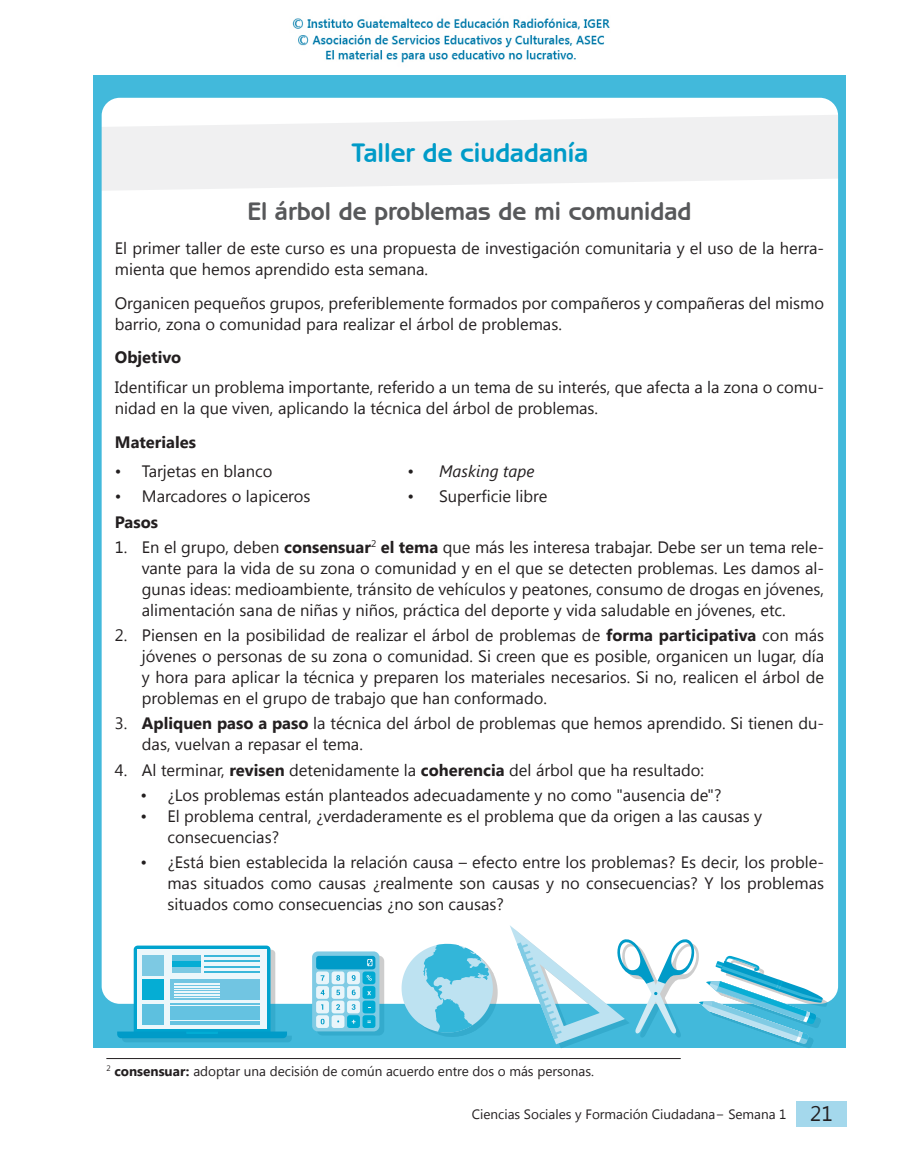
<style>
.page{position:relative;width:902px;height:1161px;background:#fff}
.page>*{position:absolute;margin:0;border:0;box-sizing:border-box;transform-origin:0 0}
.t1{font:700 27px "Benguiat Gothic IT Cby BT";color:#009bc8}
.t2{font:700 25.5px "Benguiat Gothic IT Cby BT";color:#57585a}
.t3{font:16.5px/21px "Segoe UI";color:#231f20}
.t4{font:700 16.5px "Segoe UI";color:#231f20}
.t5{font:italic 16.5px "Segoe UI";color:#231f20}
.t6{font:13.5px "Segoe UI";color:#231f20}
.s1{font-style:normal}
.s2{font-weight:700}
.s3{font-size:21px}
</style>
<div class="page">
<div style="left:94px;top:76px;width:752px;height:972px;background:#42b9db"></div>
<div style="left:102px;top:98px;width:736px;height:906px;background:#fff;border-radius:18px"></div>
<svg style="left:102px;top:115px;width:736px;height:76px;fill:#f0f0f1"></svg>
<svg style="left:317px;top:955px;width:67px;height:80px"></svg>
<div style="left:321px;top:960px;width:59px;height:13px;background:#abccd6;border-radius:3px"></div>
<div style="left:367px;top:975px;width:13px;height:13px;background:#abccd6;border-radius:3px"></div>
<div style="left:367px;top:990px;width:13px;height:13px;background:#abccd6;border-radius:3px"></div>
<div style="left:367px;top:1005px;width:13px;height:12px;background:#54b8d6;border-radius:3px"></div>
<div style="left:321px;top:1019px;width:13px;height:13px;background:#54b8d6;border-radius:3px"></div>
<div style="left:336px;top:1019px;width:13px;height:13px;background:#54b8d6;border-radius:3px"></div>
<div style="left:352px;top:1019px;width:13px;height:13px;background:#54b8d6;border-radius:3px"></div>
<svg style="left:367px;top:1019px;width:13px;height:13px"></svg>
<div style="left:312px;top:951px;width:67px;height:80px;background:#80cbe4;border-radius:6px"></div>
<div style="left:316px;top:956px;width:59px;height:13px;background:#009bc8;border-radius:3px"></div>
<div style="left:316px;top:971px;width:13px;height:13px;background:#e9f5fa;border-radius:3px"></div>
<div style="left:331px;top:971px;width:13px;height:13px;background:#e9f5fa;border-radius:3px"></div>
<div style="left:347px;top:971px;width:13px;height:13px;background:#e9f5fa;border-radius:3px"></div>
<div style="left:362px;top:971px;width:13px;height:13px;background:#00aad2;border-radius:3px"></div>
<div style="left:316px;top:986px;width:13px;height:13px;background:#e9f5fa;border-radius:3px"></div>
<div style="left:331px;top:986px;width:13px;height:13px;background:#e9f5fa;border-radius:3px"></div>
<div style="left:347px;top:986px;width:13px;height:13px;background:#e9f5fa;border-radius:3px"></div>
<div style="left:362px;top:986px;width:13px;height:13px;background:#00aad2;border-radius:3px"></div>
<div style="left:316px;top:1000px;width:13px;height:13px;background:#e9f5fa;border-radius:3px"></div>
<div style="left:331px;top:1000px;width:13px;height:13px;background:#e9f5fa;border-radius:3px"></div>
<div style="left:347px;top:1000px;width:13px;height:13px;background:#e9f5fa;border-radius:3px"></div>
<div style="left:362px;top:1000px;width:13px;height:13px;background:#00aad2;border-radius:3px"></div>
<div style="left:316px;top:1015px;width:13px;height:13px;background:#e9f5fa;border-radius:3px"></div>
<div style="left:331px;top:1015px;width:13px;height:13px;background:#e9f5fa;border-radius:3px"></div>
<div style="left:347px;top:1015px;width:13px;height:13px;background:#00aad2;border-radius:3px"></div>
<div style="left:362px;top:1015px;width:13px;height:13px;background:#00aad2;border-radius:3px"></div>
<svg style="left:366px;top:959px;width:10px;height:26px"></svg>
<svg style="left:367px;top:991px;width:9px;height:8px"></svg>
<svg style="left:336px;top:975px;width:9px;height:39px"></svg>
<svg style="left:351px;top:975px;width:9px;height:39px"></svg>
<svg style="left:320px;top:975px;width:9px;height:53px"></svg>
<svg style="left:352px;top:1020px;width:8px;height:8px"></svg>
<svg style="left:367px;top:1020px;width:4px;height:4px"></svg>
<svg style="left:401px;top:943px;width:96px;height:94px"></svg>
<svg style="left:509px;top:925px;width:318px;height:123px"></svg>
<div style="left:134px;top:945px;width:136px;height:92px;background:#00a3ce;border-radius:4px"></div>
<svg style="left:137px;top:949px;width:130px;height:80px;background:#cfecf5"></svg>
<svg style="left:117px;top:1031px;width:175px;height:11px"></svg>
<div style="left:171px;top:979px;width:89px;height:21px;background:#71c5e2"></div>
<hr style="left:204px;top:955px;width:56px;height:1px;background:#3bb7da">
<hr style="left:204px;top:960px;width:56px;height:2px;background:#3bb7da">
<hr style="left:204px;top:966px;width:56px;height:1px;background:#3bb7da">
<hr style="left:204px;top:971px;width:56px;height:1px;background:#3bb7da">
<div style="left:172px;top:968px;width:29px;height:5px;background:#7dc9e3"></div>
<div style="left:172px;top:961px;width:29px;height:5px;background:#05add4"></div>
<div style="left:172px;top:955px;width:29px;height:5px;background:#5dc0df"></div>
<div style="left:142px;top:1004px;width:22px;height:20px;background:#5dc0df"></div>
<div style="left:142px;top:979px;width:22px;height:21px;background:#05add4"></div>
<div style="left:142px;top:955px;width:22px;height:20px;background:#7dc9e3"></div>
<hr style="left:174px;top:982px;width:45px;height:1px;background:#ecf7fb">
<hr style="left:174px;top:984px;width:45px;height:1px;background:#ecf7fb">
<hr style="left:174px;top:986px;width:45px;height:1px;background:#ecf7fb">
<hr style="left:174px;top:987px;width:45px;height:1px;background:#ecf7fb">
<hr style="left:174px;top:989px;width:45px;height:1px;background:#ecf7fb">
<hr style="left:174px;top:990px;width:45px;height:1px;background:#ecf7fb">
<hr style="left:174px;top:992px;width:45px;height:1px;background:#ecf7fb">
<hr style="left:174px;top:994px;width:45px;height:1px;background:#ecf7fb">
<hr style="left:174px;top:995px;width:45px;height:1px;background:#ecf7fb">
<hr style="left:174px;top:997px;width:45px;height:1px;background:#ecf7fb">
<hr style="left:171px;top:1004px;width:89px;height:1px;background:#64c2e1">
<hr style="left:171px;top:1006px;width:89px;height:1px;background:#64c2e1">
<hr style="left:171px;top:1008px;width:89px;height:1px;background:#64c2e1">
<hr style="left:171px;top:1010px;width:89px;height:1px;background:#64c2e1">
<hr style="left:171px;top:1012px;width:89px;height:1px;background:#64c2e1">
<hr style="left:171px;top:1014px;width:89px;height:2px;background:#64c2e1">
<hr style="left:171px;top:1016px;width:89px;height:2px;background:#64c2e1">
<hr style="left:171px;top:1019px;width:89px;height:1px;background:#64c2e1">
<hr style="left:171px;top:1021px;width:89px;height:1px;background:#64c2e1">
<hr style="left:171px;top:1023px;width:89px;height:1px;background:#64c2e1">
<div style="left:796px;top:1101px;width:50px;height:25px;background:#a4d8ec"></div>
<hr style="left:106px;top:1058px;width:574px;height:1px;background:#231f20">
<img style="left:292px;top:18px;width:318px;height:45px">
<h1 class="t1" style="left:352px;top:136px;width:238px">Taller de ciudadanía</h1>
<h2 class="t2" style="left:247px;top:195px;width:445px">El árbol de problemas de mi comunidad</h2>
<p class="t3" style="left:115px;top:237px;width:710px">El primer taller de este curso es una propuesta de investigación comunitaria y el uso de la herra&shy;mienta que hemos aprendido esta semana.</p>
<p class="t3" style="left:115px;top:291px;width:710px">Organicen pequeños grupos, preferiblemente formados por compañeros y compañeras del mismo barrio, zona o comunidad para realizar el árbol de problemas.</p>
<p class="t4" style="left:115px;top:346px;width:68px">Objetivo</p>
<p class="t3" style="left:115px;top:376px;width:710px">Identificar un problema importante, referido a un tema de su interés, que afecta a la zona o comu&shy;nidad en la que viven, aplicando la técnica del árbol de problemas.</p>
<p class="t4" style="left:115px;top:430px;width:83px">Materiales</p>
<p class="t3" style="left:115px;top:460px;width:159px">• Tarjetas en blanco</p>
<p class="t5" style="left:407px;top:460px;width:128px"><span class="s1">•</span> Masking tape</p>
<p class="t3" style="left:115px;top:485px;width:197px">• Marcadores o lapiceros</p>
<p class="t3" style="left:407px;top:485px;width:141px">• Superficie libre</p>
<p class="t4" style="left:115px;top:510px;width:45px">Pasos</p>
<p class="t3" style="left:142px;top:536px;width:683px;text-align:justify;text-indent:-27px">1. En el grupo, deben <span class="s2">consensuar</span><sup>2</sup> <span class="s2">el tema</span> que más les interesa trabajar. Debe ser un tema rele&shy;vante para la vida de su zona o comunidad y en el que se detecten problemas. Les damos al&shy;gunas ideas: medioambiente, tránsito de vehículos y peatones, consumo de drogas en jóvenes, alimentación sana de niñas y niños, práctica del deporte y vida saludable en jóvenes, etc.</p>
<p class="t3" style="left:142px;top:624px;width:683px;text-align:justify;text-indent:-27px">2. Piensen en la posibilidad de realizar el árbol de problemas de <span class="s2">forma participativa</span> con más jóvenes o personas de su zona o comunidad. Si creen que es posible, organicen un lugar, día y hora para aplicar la técnica y preparen los materiales necesarios. Si no, realicen el árbol de problemas en el grupo de trabajo que han conformado.</p>
<p class="t3" style="left:142px;top:712px;width:683px;text-indent:-27px">3. <span class="s2">Apliquen paso a paso</span> la técnica del árbol de problemas que hemos aprendido. Si tienen du&shy;das, vuelvan a repasar el tema.</p>
<p class="t3" style="left:115px;top:758px;width:590px">4. Al terminar, <span class="s2">revisen</span> detenidamente la <span class="s2">coherencia</span> del árbol que ha resultado:</p>
<p class="t3" style="left:140px;top:784px;width:582px">• ¿Los problemas están planteados adecuadamente y no como "ausencia de"?</p>
<p class="t3" style="left:167px;top:805px;width:596px;text-indent:-27px">• El problema central, ¿verdaderamente es el problema que da origen a las causas y consecuencias?</p>
<p class="t3" style="left:167px;top:851px;width:658px;text-align:justify;text-indent:-27px">• ¿Está bien establecida la relación causa – efecto entre los problemas? Es decir, los proble&shy;mas situados como causas ¿realmente son causas y no consecuencias? Y los problemas situados como consecuencias ¿no son causas?</p>
<p class="t6" style="left:106px;top:1062px;width:489px"><sup>2</sup> <span class="s2">consensuar:</span> adoptar una decisión de común acuerdo entre dos o más personas.</p>
<p class="t6" style="left:472px;top:1104px;width:362px">Ciencias Sociales y Formación Ciudadana− Semana 1 <span class="s3">21</span></p>
</div>
